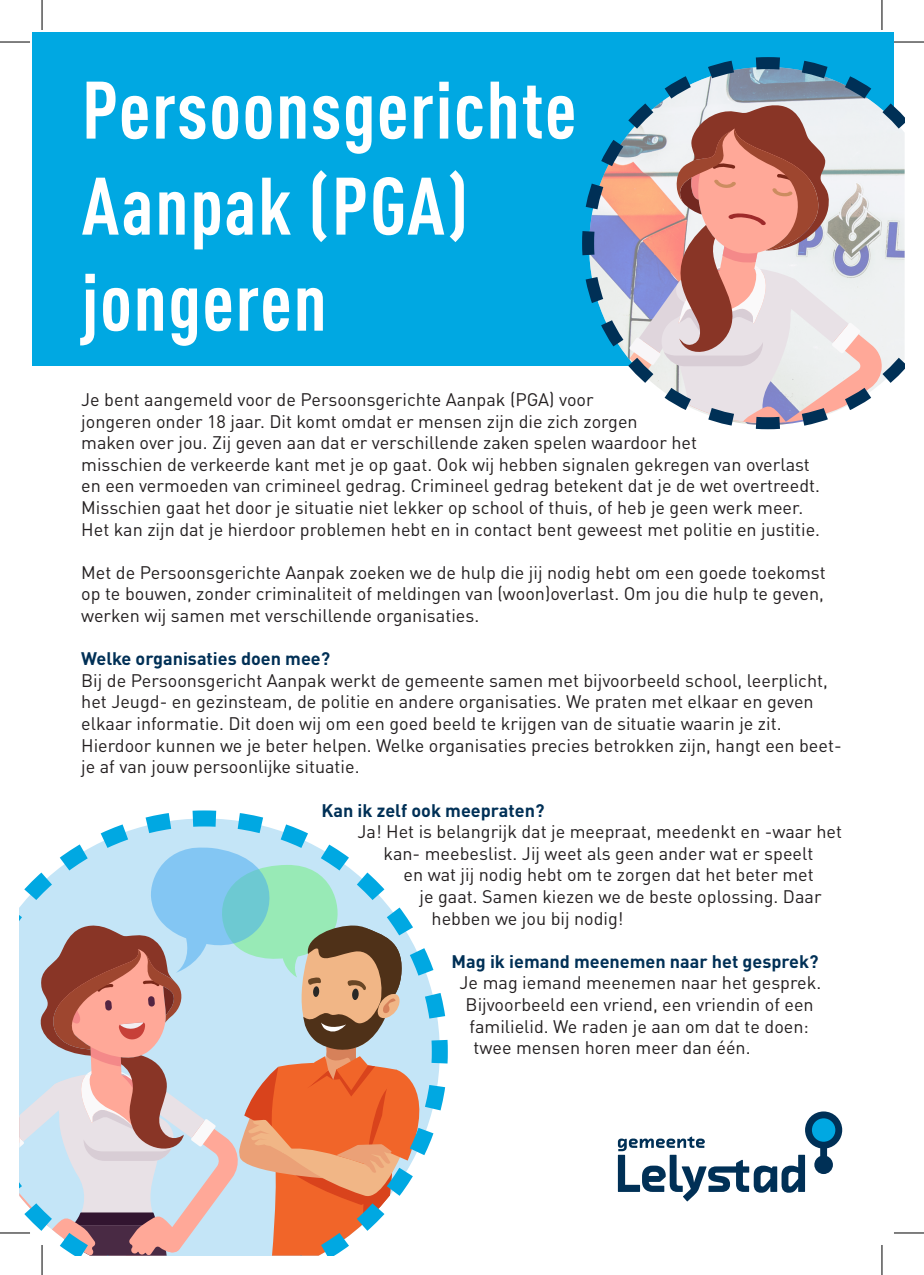
<style>
.page{position:relative;width:924px;height:1275px;background:#fff}
.page>*{position:absolute;margin:0;border:0;box-sizing:border-box;transform-origin:0 0}
.t1{font:700 condensed 80px "DIN Pro";letter-spacing:.02em;color:#fff}
.t2{font:18px/21.6px "DIN Pro";color:#231f20}
.t3{font:700 18px "DIN Pro";color:#003056}
</style>
<div class="page">
<div style="left:32px;top:32px;width:860px;height:333px;background:#00a8e2"></div>
<svg style="left:19px;top:810px;width:429px;height:445px"></svg>
<svg style="left:617px;top:1111px;width:224px;height:90px"></svg>
<svg style="left:575px;top:51px;width:329px;height:379px"></svg>
<hr style="left:0;top:1231px;width:30px;height:3px;background:#fff">
<hr style="left:41px;top:1245px;width:2px;height:30px;background:#fff">
<hr style="left:0;top:42px;width:30px;height:1px;background:#000">
<hr style="left:893px;top:42px;width:30px;height:1px;background:#000">
<hr style="left:0;top:1232px;width:30px;height:1px;background:#000">
<hr style="left:893px;top:1232px;width:30px;height:1px;background:#000">
<hr style="left:42px;top:0;width:1px;height:30px;background:#000">
<hr style="left:42px;top:1245px;width:1px;height:30px;background:#000">
<hr style="left:881px;top:0;width:1px;height:30px;background:#000">
<hr style="left:881px;top:1245px;width:1px;height:30px;background:#000">
<p class="t1" style="left:82px;top:50px;width:496px">Persoonsgerichte</p>
<p class="t1" style="left:82px;top:146px;width:387px">Aanpak (PGA)</p>
<p class="t1" style="left:82px;top:242px;width:246px">jongeren</p>
<p class="t2" style="left:81px;top:387px;width:740px">Je bent aangemeld voor de Persoonsgerichte Aanpak (PGA) voor<br>jongeren onder 18 jaar. Dit komt omdat er mensen zijn die zich zorgen<br>maken over jou. Zij geven aan dat er verschillende zaken spelen waardoor het<br>misschien de verkeerde kant met je op gaat. Ook wij hebben signalen gekregen van overlast en een vermoeden van crimineel gedrag. Crimineel gedrag betekent dat je de wet overtreedt.<br>Misschien gaat het door je situatie niet lekker op school of thuis, of heb je geen werk meer.</p>
<p class="t2" style="left:81px;top:516px;width:740px">Het kan zijn dat je hierdoor problemen hebt en in contact bent geweest met politie en justitie.</p>
<p class="t2" style="left:81px;top:560px;width:745px;text-align:justify">Met de Persoonsgerichte Aanpak zoeken we de hulp die jij nodig hebt om een goede toekomst op te bouwen, zonder criminaliteit of meldingen van (woon)overlast. Om jou die hulp te geven, werken wij samen met verschillende organisaties.</p>
<p class="t3" style="left:81px;top:644px;width:250px">Welke organisaties doen mee?</p>
<p class="t2" style="left:81px;top:668px;width:747px">Bij de Persoonsgericht Aanpak werkt de gemeente samen met bijvoorbeeld school, leerplicht, het Jeugd- en gezinsteam, de politie en andere organisaties. We praten met elkaar en geven</p>
<p class="t2" style="left:81px;top:711px;width:701px">elkaar informatie. Dit doen wij om een goed beeld te krijgen van de situatie waarin je zit.</p>
<p class="t2" style="left:81px;top:732px;width:761px">Hierdoor kunnen we je beter helpen. Welke organisaties precies betrokken zijn, hangt een beet&shy;je af van jouw persoonlijke situatie.</p>
<p class="t3" style="left:321px;top:795px;width:224px">Kan ik zelf ook meepraten?</p>
<p class="t2" style="left:357px;top:819px;width:485px">Ja! Het is belangrijk dat je meepraat, meedenkt en -waar het</p>
<p class="t2" style="left:383px;top:840px;width:431px">kan- meebeslist. Jij weet als geen ander wat er speelt</p>
<p class="t2" style="left:403px;top:862px;width:411px">en wat jij nodig hebt om te zorgen dat het beter met</p>
<p class="t2" style="left:419px;top:884px;width:403px">je gaat. Samen kiezen we de beste oplossing. Daar</p>
<p class="t2" style="left:431px;top:905px;width:193px">hebben we jou bij nodig!</p>
<p class="t3" style="left:451px;top:946px;width:368px">Mag ik iemand meenemen naar het gesprek?</p>
<p class="t2" style="left:459px;top:970px;width:363px">Je mag iemand meenemen naar het gesprek.</p>
<p class="t2" style="left:465px;top:992px;width:349px">Bijvoorbeeld een vriend, een vriendin of een</p>
<p class="t2" style="left:469px;top:1013px;width:340px">familielid. We raden je aan om dat te doen:</p>
<p class="t2" style="left:473px;top:1035px;width:278px">twee mensen horen meer dan één.</p>
</div>
